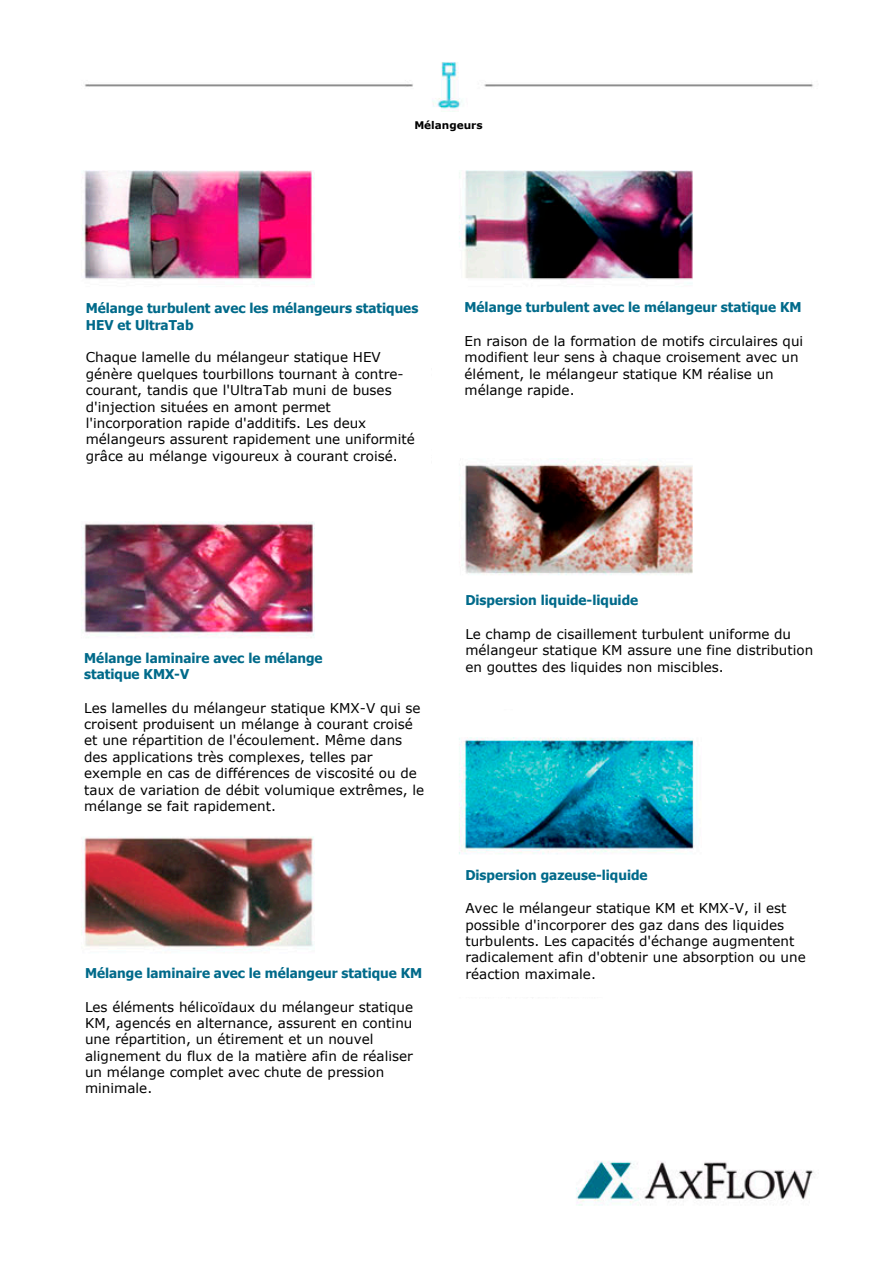
<style>
.page{position:relative;width:893px;height:1263px;background:#fff}
.page>*{position:absolute;margin:0;border:0;box-sizing:border-box;transform-origin:0 0}
.t1{font:13.5px/16.4px "Verdana";color:#000}
.t2{font:700 13.5px/16.4px "Tahoma";color:#006a8a}
.t3{font:700 10.5px "Verdana";color:#000}
</style>
<div class="page">
<img style="left:81px;top:62px;width:733px;height:1144px">
<div style="left:75px;top:294px;width:355px;height:204px;background:#fff"></div>
<div style="left:454px;top:291px;width:368px;height:162px;background:#fff"></div>
<div style="left:73px;top:644px;width:365px;height:178px;background:#fff"></div>
<div style="left:455px;top:587px;width:394px;height:121px;background:#fff"></div>
<div style="left:74px;top:960px;width:365px;height:148px;background:#fff"></div>
<div style="left:455px;top:861px;width:367px;height:135px;background:#fff"></div>
<div style="left:403px;top:113px;width:95px;height:27px;background:#fff"></div>
<p class="t3" style="left:414px;top:118px;width:70px">Mélangeurs</p>
<p class="t2" style="left:86px;top:299px;width:334px">Mélange turbulent avec les mélangeurs statiques<br>HEV et UltraTab</p>
<p class="t1" style="left:86px;top:349px;width:331px">Chaque lamelle du mélangeur statique HEV génère quelques tourbillons tournant à contre&shy;courant, tandis que l'UltraTab muni de buses d'injection situées en amont permet l'incorporation rapide d'additifs. Les deux mélangeurs assurent rapidement une uniformité grâce au mélange vigoureux à courant croisé.</p>
<p class="t2" style="left:465px;top:298px;width:339px">Mélange turbulent avec le mélangeur statique KM</p>
<p class="t1" style="left:465px;top:332px;width:340px">En raison de la formation de motifs circulaires qui modifient leur sens à chaque croisement avec un élément, le mélangeur statique KM réalise un mélange rapide.</p>
<p class="t2" style="left:84px;top:649px;width:240px">Mélange laminaire avec le mélange statique KMX-V</p>
<p class="t1" style="left:84px;top:699px;width:342px">Les lamelles du mélangeur statique KMX-V qui se croisent produisent un mélange à courant croisé et une répartition de l'écoulement. Même dans des applications très complexes, telles par exemple en cas de différences de viscosité ou de taux de variation de débit volumique extrêmes, le mélange se fait rapidement.</p>
<p class="t2" style="left:85px;top:964px;width:339px">Mélange laminaire avec le mélangeur statique KM</p>
<p class="t1" style="left:85px;top:998px;width:330px">Les éléments hélicoïdaux du mélangeur statique KM, agencés en alternance, assurent en continu une répartition, un étirement et un nouvel alignement du flux de la matière afin de réaliser un mélange complet avec chute de pression minimale.</p>
<p class="t2" style="left:465px;top:591px;width:174px">Dispersion liquide-liquide</p>
<p class="t1" style="left:465px;top:625px;width:349px">Le champ de cisaillement turbulent uniforme du mélangeur statique KM assure une fine distribution en gouttes des liquides non miscibles.</p>
<p class="t2" style="left:465px;top:866px;width:184px">Dispersion gazeuse-liquide</p>
<p class="t1" style="left:465px;top:900px;width:342px">Avec le mélangeur statique KM et KMX-V, il est possible d'incorporer des gaz dans des liquides turbulents. Les capacités d'échange augmentent radicalement afin d'obtenir une absorption ou une réaction maximale.</p>
</div>
